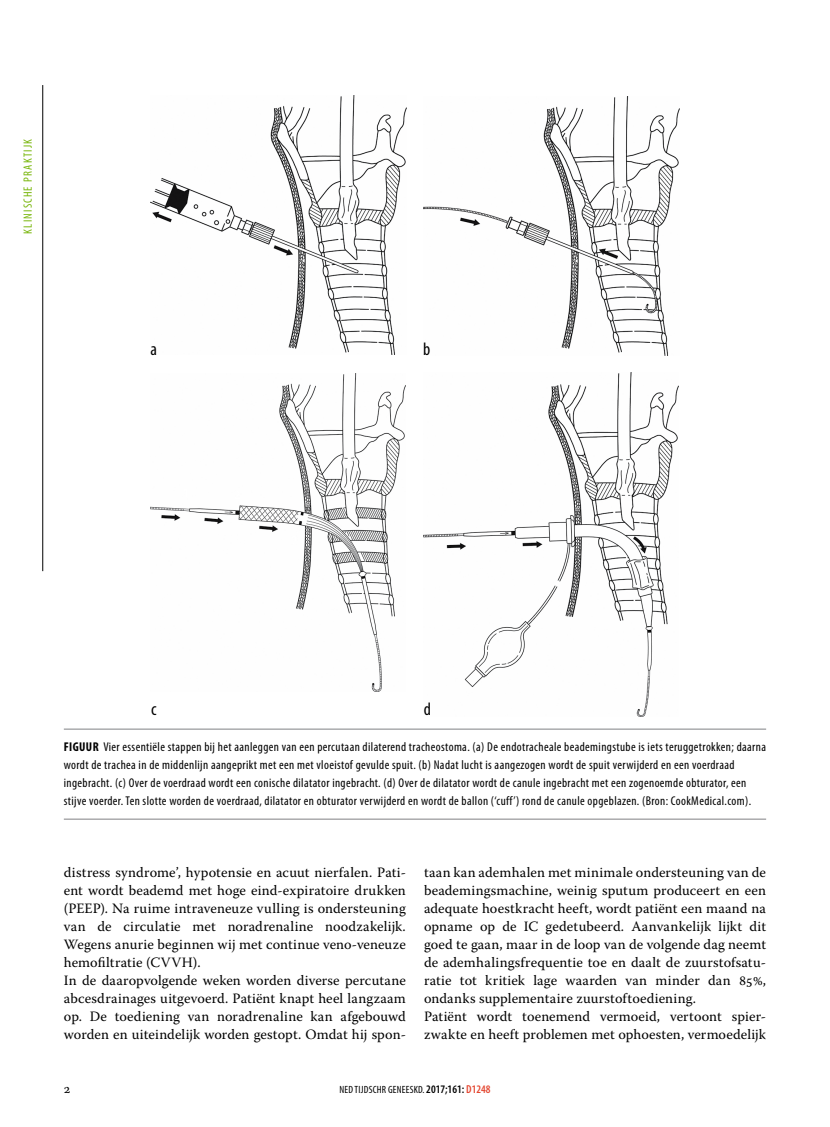
<style>
.page{position:relative;width:830px;height:1127px;background:#fff}
.page>*{position:absolute;margin:0;border:0;box-sizing:border-box;transform-origin:0 0}
.t1{font:condensed 18px "Myriad Pro";color:#000}
.t2{font:14.25px/18px "Warnock Pro";letter-spacing:.01em;color:#000}
.t3{font:13.5px "Warnock Pro";color:#000}
.t4{font:condensed 12.75px/18px "Myriad Pro";letter-spacing:.03em;color:#000}
.t5{font:condensed 12px "Myriad Pro";letter-spacing:.1em;color:#77b509}
.t6{font:condensed 10.5px "Myriad Pro";letter-spacing:.02em;color:#000}
.s1{font-weight:700}
.s2{font-weight:600;font-size:11.55px}
.s3{font-weight:600;font-size:11.55px;color:#e44731}
</style>
<div class="page">
<hr style="left:42px;top:85px;width:1px;height:486px;background:#000">
<hr style="left:64px;top:729px;width:701px;height:1px;background:#808184">
<hr style="left:64px;top:819px;width:701px;height:1px;background:#808184">
<img style="left:151px;top:96px;width:255px;height:259px">
<img style="left:423px;top:97px;width:255px;height:259px">
<img style="left:150px;top:373px;width:256px;height:318px">
<img style="left:423px;top:373px;width:255px;height:343px">
<p class="t5" style="left:21px;top:234px;width:96px;rotate:-90deg">KLINISCHE PRAKTIJK</p>
<p class="t1" style="left:150px;top:339px;width:8px">a</p>
<p class="t1" style="left:423px;top:339px;width:9px">b</p>
<p class="t1" style="left:151px;top:699px;width:7px">c</p>
<p class="t1" style="left:423px;top:699px;width:9px">d</p>
<p class="t4" style="left:64px;top:738px;width:703px"><span class="s1">FIGUUR</span> Vier essentiële stappen bij het aanleggen van een percutaan dilaterend tracheostoma. (a) De endotracheale beademingstube is iets teruggetrokken; daarna wordt de trachea in de middenlijn aangeprikt met een met vloeistof gevulde spuit. (b) Nadat lucht is aangezogen wordt de spuit verwijderd en een voerdraad ingebracht. (c) Over de voerdraad wordt een conische dilatator ingebracht. (d) Over de dilatator wordt de canule ingebracht met een zogenoemde obturator, een stijve voerder. Ten slotte worden de voerdraad, dilatator en obturator verwijderd en wordt de ballon (‘cuff’) rond de canule opgeblazen. (Bron: CookMedical.com).</p>
<p class="t2" style="left:64px;top:863px;width:343px">distress syndrome’, hypotensie en acuut nierfalen. Pati&shy;ënt wordt beademd met hoge eind-expiratoire drukken (PEEP). Na ruime intraveneuze vulling is ondersteuning van de circulatie met noradrenaline noodzakelijk.<br>Wegens anurie beginnen wij met continue veno-veneuze hemofiltratie (CVVH).<br>In de daaropvolgende weken worden diverse percutane abcesdrainages uitgevoerd. Patiënt knapt heel langzaam op. De toediening van noradrenaline kan afgebouwd worden en uiteindelijk worden gestopt. Omdat hij spon-</p>
<p class="t2" style="left:424px;top:863px;width:343px">taan kan ademhalen met minimale ondersteuning van de beademingsmachine, weinig sputum produceert en een adequate hoestkracht heeft, wordt patiënt een maand na opname op de IC gedetubeerd. Aanvankelijk lijkt dit goed te gaan, maar in de loop van de volgende dag neemt de ademhalingsfrequentie toe en daalt de zuurstofsatu&shy;ratie tot kritiek lage waarden van minder dan 85%, ondanks supplementaire zuurstoftoediening.<br>Patiënt wordt toenemend vermoeid, vertoont spier&shy;zwakte en heeft problemen met ophoesten, vermoedelijk</p>
<p class="t3" style="left:64px;top:1080px;width:8px">2</p>
<p class="t6" style="left:339px;top:1084px;width:153px">NED TIJDSCHR GENEESKD. <span class="s2">2017;161:</span> <span class="s3">D1248</span></p>
</div>
